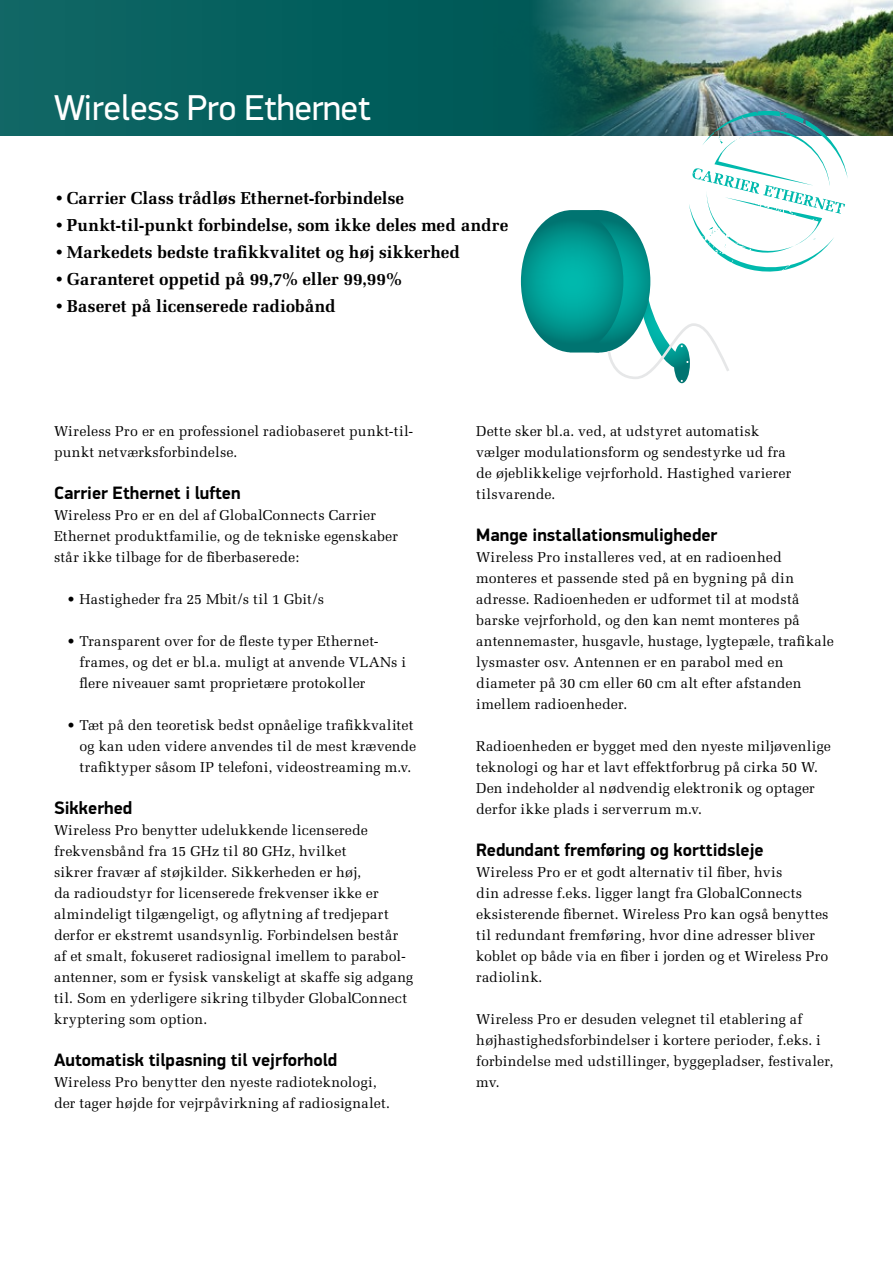
<style>
.page{position:relative;width:893px;height:1263px;background:#fff}
.page>*{position:absolute;margin:0;border:0;box-sizing:border-box;transform-origin:0 0}
.t1{font:36px "PF Din Display Pro";letter-spacing:-.01em;color:#fff}
.t2{font:700 18px "PF Din Display Pro";color:#000}
.t3{font:700 17.25px "Melior";letter-spacing:.005em;color:#000}
.t4{font:14.25px/21px "Melior";letter-spacing:.01em;color:#000}
</style>
<div class="page">
<div style="left:0;top:0;width:893px;height:135px;background:#05605e"></div>
<img style="left:493px;top:0;width:400px;height:136px">
<svg style="left:521px;top:111px;width:327px;height:272px"></svg>
<h1 class="t1" style="left:54px;top:87px;width:318px">Wireless Pro Ethernet</h1>
<p class="t3" style="left:54px;top:188px;width:352px">• Carrier Class trådløs Ethernet-forbindelse</p>
<p class="t3" style="left:54px;top:215px;width:456px">• Punkt-til-punkt forbindelse, som ikke deles med andre</p>
<p class="t3" style="left:54px;top:242px;width:408px">• Markedets bedste trafikkvalitet og høj sikkerhed</p>
<p class="t3" style="left:54px;top:269px;width:349px">• Garanteret oppetid på 99,7% eller 99,99%</p>
<p class="t3" style="left:54px;top:296px;width:283px">• Baseret på licenserede radiobånd</p>
<p class="t4" style="left:54px;top:421px;width:361px">Wireless Pro er en professionel radiobaseret punkt-til&shy;punkt netværksforbindelse.</p>
<p class="t2" style="left:54px;top:482px;width:188px">Carrier Ethernet i luften</p>
<p class="t4" style="left:54px;top:505px;width:346px">Wireless Pro er en del af GlobalConnects Carrier<br>Ethernet produktfamilie, og de tekniske egenskaber står ikke tilbage for de fiberbaserede:</p>
<p class="t4" style="left:67px;top:589px;width:259px">• Hastigheder fra 25 Mbit/s til 1 Gbit/s</p>
<p class="t4" style="left:80px;top:631px;width:328px;text-indent:-13px">• Transparent over for de fleste typer Ethernet&shy;frames, og det er bl.a. muligt at anvende VLANs i flere niveauer samt proprietære protokoller</p>
<p class="t4" style="left:80px;top:715px;width:338px;text-indent:-13px">• Tæt på den teoretisk bedst opnåelige trafikkvalitet og kan uden videre anvendes til de mest krævende trafiktyper såsom IP telefoni, videostreaming m.v.</p>
<p class="t2" style="left:54px;top:797px;width:80px">Sikkerhed</p>
<p class="t4" style="left:54px;top:820px;width:361px">Wireless Pro benytter udelukkende licenserede frekvensbånd fra 15 GHz til 80 GHz, hvilket<br>sikrer fravær af støjkilder. Sikkerheden er høj,<br>da radioudstyr for licenserede frekvenser ikke er almindeligt tilgængeligt, og aflytning af tredjepart derfor er ekstremt usandsynlig. Forbindelsen består af et smalt, fokuseret radiosignal imellem to parabol&shy;antenner, som er fysisk vanskeligt at skaffe sig adgang til. Som en yderligere sikring tilbyder GlobalConnect kryptering som option.</p>
<p class="t2" style="left:54px;top:1049px;width:285px">Automatisk tilpasning til vejrforhold</p>
<p class="t4" style="left:54px;top:1072px;width:337px">Wireless Pro benytter den nyeste radioteknologi, der tager højde for vejrpåvirkning af radiosignalet.</p>
<p class="t4" style="left:476px;top:421px;width:317px">Dette sker bl.a. ved, at udstyret automatisk vælger modulationsform og sendestyrke ud fra de øjeblikkelige vejrforhold. Hastighed varierer tilsvarende.</p>
<p class="t2" style="left:476px;top:524px;width:243px">Mange installationsmuligheder</p>
<p class="t4" style="left:476px;top:547px;width:359px">Wireless Pro installeres ved, at en radioenhed monteres et passende sted på en bygning på din adresse. Radioenheden er udformet til at modstå barske vejrforhold, og den kan nemt monteres på antennemaster, husgavle, hustage, lygtepæle, trafikale lysmaster osv. Antennen er en parabol med en diameter på 30 cm eller 60 cm alt efter afstanden imellem radioenheder.</p>
<p class="t4" style="left:476px;top:736px;width:356px">Radioenheden er bygget med den nyeste miljøvenlige teknologi og har et lavt effektforbrug på cirka 50 W.<br>Den indeholder al nødvendig elektronik og optager derfor ikke plads i serverrum m.v.</p>
<p class="t2" style="left:476px;top:839px;width:289px">Redundant fremføring og korttidsleje</p>
<p class="t4" style="left:476px;top:862px;width:354px">Wireless Pro er et godt alternativ til fiber, hvis<br>din adresse f.eks. ligger langt fra GlobalConnects eksisterende fibernet. Wireless Pro kan også benyttes til redundant fremføring, hvor dine adresser bliver koblet op både via en fiber i jorden og et Wireless Pro radiolink.</p>
<p class="t4" style="left:476px;top:1009px;width:359px">Wireless Pro er desuden velegnet til etablering af højhastighedsforbindelser i kortere perioder, f.eks. i forbindelse med udstillinger, byggepladser, festivaler, mv.</p>
</div>
